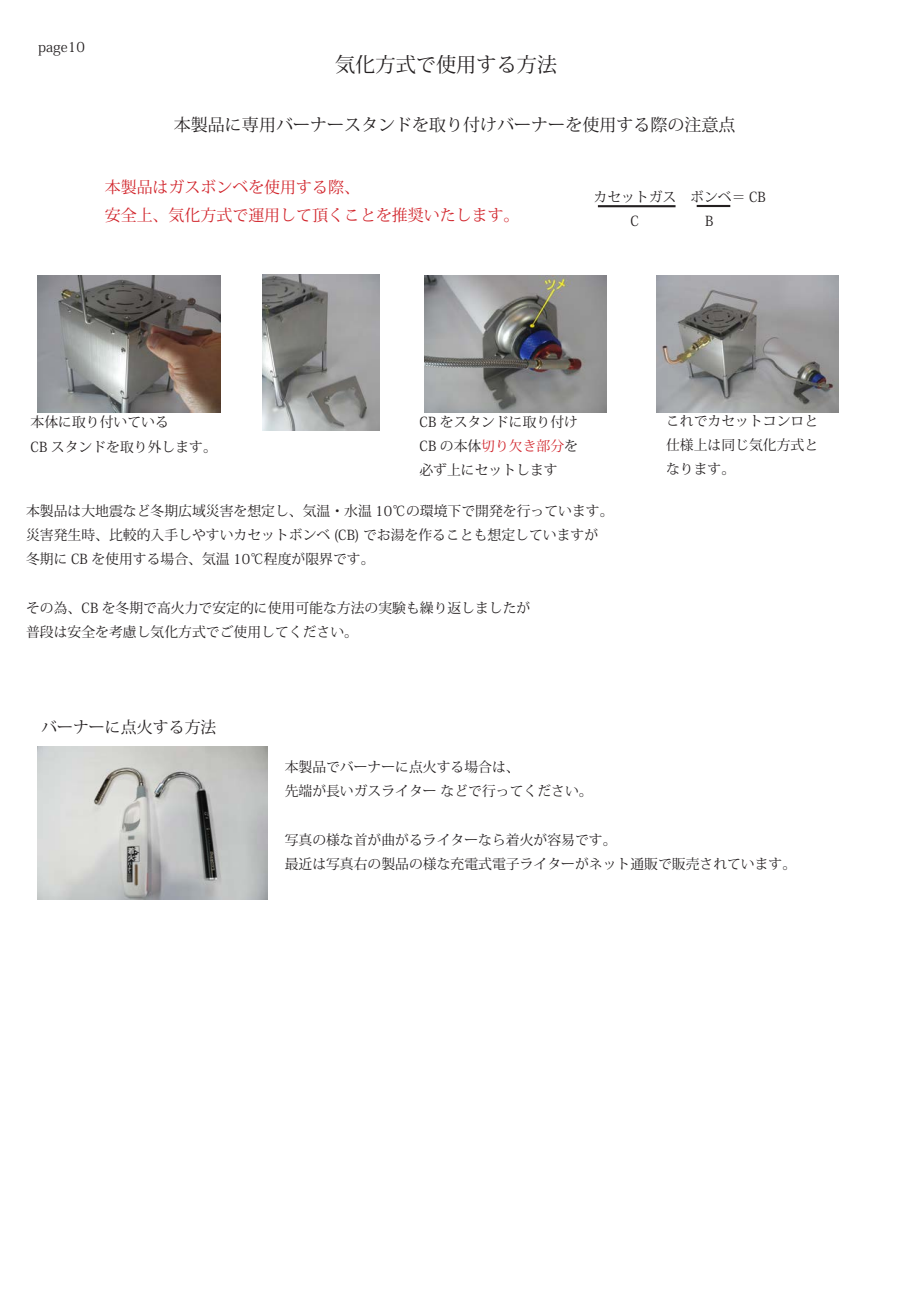
<style>
.page{position:relative;width:919px;height:1289px;background:#fff}
.page>*{position:absolute;margin:0;border:0;box-sizing:border-box;transform-origin:0 0}
.t1{font:20.25px "Koz Min Pro";color:#231f20}
.t2{font:16.95px "Koz Min Pro";color:#231f20}
.t3{font:15.9px/27.9px "Koz Min Pro";color:#d1232a}
.t4{font:15.9px "Koz Min Pro";color:#231f20}
.t5{font:13.8px/24.2px "Koz Min Pro";color:#231f20}
.s1{color:#d1232a}
</style>
<div class="page">
<img style="left:38px;top:275px;width:182px;height:137px">
<img style="left:263px;top:275px;width:116px;height:155px">
<img style="left:656px;top:275px;width:182px;height:137px">
<img style="left:424px;top:275px;width:182px;height:137px">
<hr style="left:598px;top:205px;width:77px;height:2px;background:#231f20">
<hr style="left:696px;top:205px;width:34px;height:2px;background:#231f20">
<img style="left:38px;top:746px;width:229px;height:153px">
<p class="t5" style="left:38px;top:34px;width:48px">page10</p>
<p class="t1" style="left:335px;top:50px;width:224px">気化方式で使用する方法</p>
<p class="t2" style="left:174px;top:113px;width:563px">本製品に専用バーナースタンドを取り付けバーナーを使用する際の注意点</p>
<p class="t3" style="left:105px;top:172px;width:416px">本製品はガスボンベを使用する際、<br>安全上、気化方式で運用して頂くことを推奨いたします。</p>
<p class="t5" style="left:616px;top:184px;width:151px;text-indent:-23px">カセットガス　ボンベ＝ CB　C</p>
<p class="t5" style="left:31px;top:410px;width:188px">本体に取り付いている<br>CB スタンドを取り外します。</p>
<p class="t5" style="left:419px;top:409px;width:160px;text-align:justify">CB をスタンドに取り付けCB の本体<span class="s1">切り欠き部分</span>を必ず上にセットします</p>
<p class="t5" style="left:666px;top:408px;width:154px;text-align:justify">これでカセットコンロと仕様上は同じ気化方式となります。</p>
<p class="t5" style="left:26px;top:498px;width:588px">本製品は大地震など冬期広域災害を想定し、気温・水温 10℃の環境下で開発を行っています。災害発生時、比較的入手しやすいカセットボンベ (CB) でお湯を作ることも想定していますが冬期に CB を使用する場合、気温 10℃程度が限界です。</p>
<p class="t5" style="left:26px;top:595px;width:505px">その為、CB を冬期で高火力で安定的に使用可能な方法の実験も繰り返しましたが普段は安全を考慮し気化方式でご使用してください。</p>
<p class="t4" style="left:41px;top:716px;width:177px">バーナーに点火する方法</p>
<p class="t5" style="left:285px;top:754px;width:309px">本製品でバーナーに点火する場合は、<br>先端が長いガスライター などで行ってください。</p>
<p class="t5" style="left:285px;top:827px;width:513px">写真の様な首が曲がるライターなら着火が容易です。<br>最近は写真右の製品の様な充電式電子ライターがネット通販で販売されています。</p>
</div>
